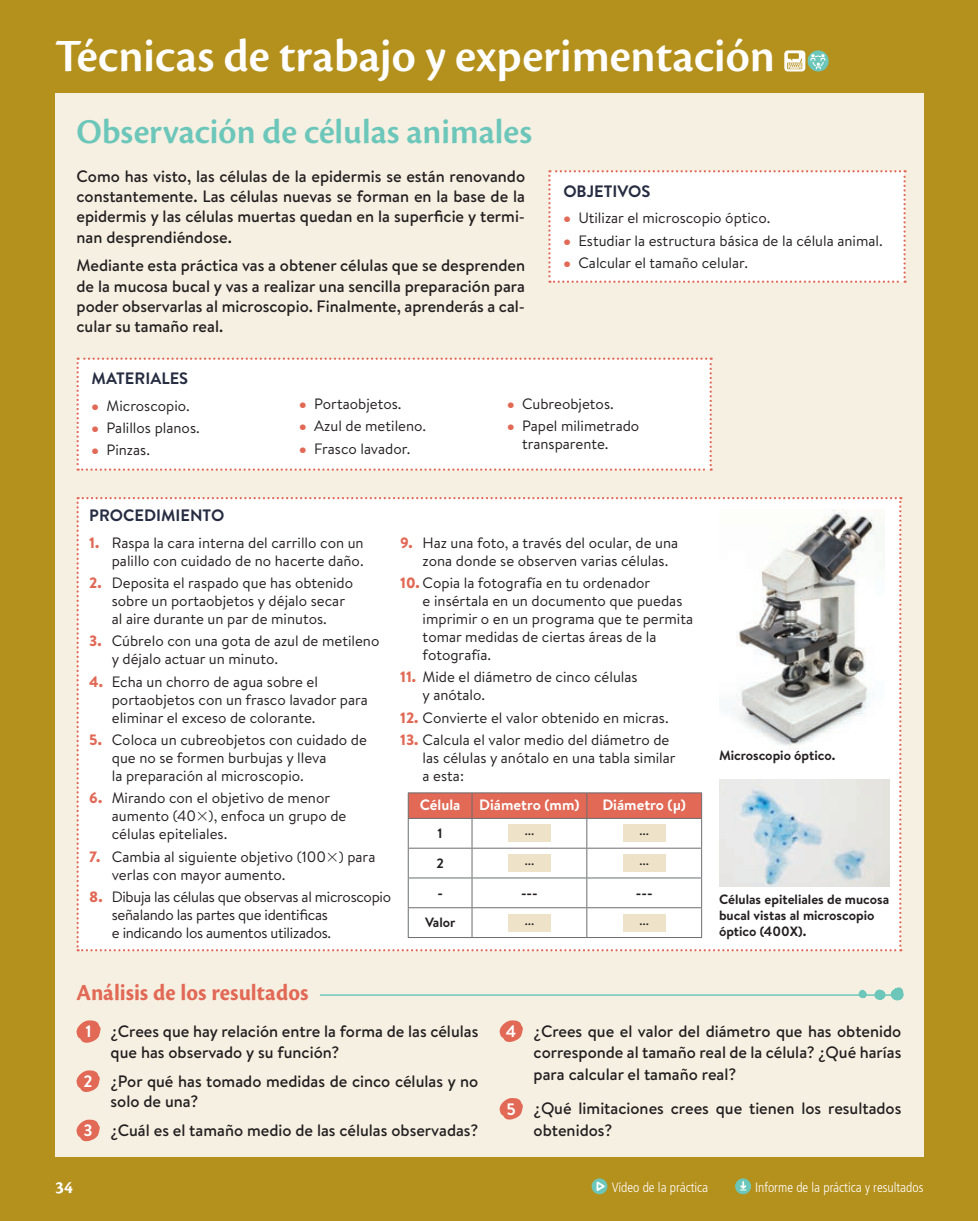
<style>
.page{position:relative;width:978px;height:1221px;background:#fff}
.page>*{position:absolute;margin:0;border:0;box-sizing:border-box;transform-origin:0 0}
.t1{font:48px "Cronos Pro Semibold Subh";color:#fff}
._06-TITULO_TÉCNICAS{font:36px "Cronos Pro Semibold Subh";color:#6cc7ba}
.t2{font:700 24px "Cronos Pro";letter-spacing:.005em;color:#e16956;scale:.95 1}
.t3{font:700 18px "Cronos Pro";color:#fff}
._06-ENTRADILLA_TÉCNI{font:500 16.5px/20.2px "Brandon Text";color:#231f20;text-align:justify}
._02_TEXTO_ACTIVIDADE{font:500 16.5px/21.6px "Brandon Text";color:#231f20}
._03_TITULO_ESQUEMA_G{font:700 16.5px "Brandon Text";color:#262c41}
._02_TEXTO_ACTIVIDADE-2{font:16.5px "Brandon Text";color:#231f20}
.t4{font:700 16.5px "Brandon Text";color:#fff}
._03_TEXTO_ESQUEMA{font:15px/18px "Brandon Text";color:#231f20}
._03_TEXTO_ESQUEMA-2{font:15px/18px "Brandon Text";letter-spacing:-.02em;color:#231f20}
._03_TITULO_CUADROS{font:700 15px "Brandon Text";color:#fff}
._03_TEXTO_CUADROS{font:700 15px "Brandon Text";color:#231f20}
._01_PIE_DE_FOTO_ILUS{font:700 13.5px/16.2px "Brandon Text";color:#231f20}
.t5{font:300 condensed 13.5px "Frutiger LT Pro";color:#fff}
._03_TEXTO_CUADROS-2{font:700 13.5px "Brandon Text";color:#231f20}
.s1{color:#e16956}
.s2{font-weight:900;color:#e16956}
</style>
<div class="page">
<div style="left:0;top:0;width:978px;height:1220px;background:#b4901c"></div>
<div style="left:55px;top:94px;width:869px;height:1063px;background:#f6f0e2"></div>
<svg style="left:784px;top:50px;width:21px;height:21px"></svg>
<div style="left:787px;top:63px;width:15px;height:6px;background:#c2a548"></div>
<div style="left:788px;top:53px;width:11px;height:6px;background:#b4901c"></div>
<svg style="left:788px;top:58px;width:15px;height:11px"></svg>
<svg style="left:808px;top:50px;width:21px;height:21px"></svg>
<svg style="left:810px;top:54px;width:15px;height:15px"></svg>
<svg style="left:76px;top:1020px;width:25px;height:23px"></svg>
<svg style="left:76px;top:1070px;width:24px;height:22px"></svg>
<svg style="left:76px;top:1119px;width:24px;height:22px"></svg>
<svg style="left:499px;top:1020px;width:24px;height:22px"></svg>
<svg style="left:499px;top:1098px;width:24px;height:22px"></svg>
<hr style="left:320px;top:994px;width:583px;height:1px;background:#6cc7ba">
<svg style="left:873px;top:987px;width:31px;height:14px"></svg>
<svg style="left:858px;top:989px;width:9px;height:10px"></svg>
<div style="left:548px;top:170px;width:358px;height:113px;background:#fff"></div>
<div style="left:77px;top:357px;width:635px;height:113px;background:#fff"></div>
<div style="left:592px;top:1178px;width:15px;height:16px;background:#6cc7ba;border-radius:50%"></div>
<svg style="left:595px;top:1179px;width:11px;height:12px"></svg>
<div style="left:736px;top:1178px;width:15px;height:15px;background:#6cc7ba;border-radius:50%"></div>
<div style="left:735px;top:1178px;width:16px;height:16px;border:1px solid #6cc7ba;border-radius:50%"></div>
<svg style="left:740px;top:1181px;width:6px;height:9px"></svg>
<svg style="left:77px;top:497px;width:824px;height:454px;background:#f6f3f3"></svg>
<p class="t1" style="left:55px;top:29px;width:721px">Técnicas de trabajo y experimentación</p>
<p class="_06-TITULO_TÉCNICAS" style="left:77px;top:111px;width:457px">Observación de células animales</p>
<p class="_06-ENTRADILLA_TÉCNI" style="left:77px;top:165px;width:450px">Como has visto, las células de la epidermis se están renovando constantemente. Las células nuevas se forman en la base de la epidermis y las células muertas quedan en la superficie y termi&shy;nan desprendiéndose.</p>
<p class="_06-ENTRADILLA_TÉCNI" style="left:77px;top:255px;width:450px">Mediante esta práctica vas a obtener células que se desprenden de la mucosa bucal y vas a realizar una sencilla preparación para poder observarlas al microscopio. Finalmente, aprenderás a cal&shy;cular su tamaño real.</p>
<p class="_03_TITULO_ESQUEMA_G" style="left:563px;top:179px;width:89px">OBJETIVOS</p>
<p class="_03_TEXTO_ESQUEMA" style="left:563px;top:208px;width:209px"><span class="s1">•</span> Utilizar el microscopio óptico.</p>
<p class="_03_TEXTO_ESQUEMA" style="left:563px;top:231px;width:321px"><span class="s1">•</span> Estudiar la estructura básica de la célula animal.</p>
<p class="_03_TEXTO_ESQUEMA" style="left:563px;top:253px;width:186px"><span class="s1">•</span> Calcular el tamaño celular.</p>
<p class="_03_TITULO_ESQUEMA_G" style="left:92px;top:367px;width:98px">MATERIALES</p>
<p class="_03_TEXTO_ESQUEMA" style="left:92px;top:396px;width:100px"><span class="s1">•</span> Microscopio.</p>
<p class="_03_TEXTO_ESQUEMA" style="left:92px;top:418px;width:110px"><span class="s1">•</span> Palillos planos.</p>
<p class="_03_TEXTO_ESQUEMA" style="left:92px;top:440px;width:60px"><span class="s1">•</span> Pinzas.</p>
<p class="_03_TEXTO_ESQUEMA" style="left:299px;top:394px;width:104px"><span class="s1">•</span> Portaobjetos.</p>
<p class="_03_TEXTO_ESQUEMA" style="left:299px;top:417px;width:128px"><span class="s1">•</span> Azul de metileno.</p>
<p class="_03_TEXTO_ESQUEMA" style="left:299px;top:439px;width:113px"><span class="s1">•</span> Frasco lavador.</p>
<p class="_03_TEXTO_ESQUEMA" style="left:507px;top:394px;width:108px"><span class="s1">•</span> Cubreobjetos.</p>
<p class="_03_TEXTO_ESQUEMA" style="left:522px;top:417px;width:119px;text-indent:-15px"><span class="s1">•</span> Papel milimetrado transparente.</p>
<p class="_03_TITULO_ESQUEMA_G" style="left:89px;top:504px;width:137px">PROCEDIMIENTO</p>
<p class="_03_TEXTO_ESQUEMA" style="left:89px;top:533px;width:276px;text-align:right"><span class="s2">1.</span> Raspa la cara interna del carrillo con un palillo con cuidado de no hacerte daño.</p>
<p class="_03_TEXTO_ESQUEMA" style="left:112px;top:573px;width:243px;text-indent:-23px"><span class="s2">2.</span> Deposita el raspado que has obtenido sobre un portaobjetos y déjalo secar al aire durante un par de minutos.</p>
<p class="_03_TEXTO_ESQUEMA" style="left:112px;top:631px;width:269px;text-indent:-23px"><span class="s2">3.</span> Cúbrelo con una gota de azul de metileno y déjalo actuar un minuto.</p>
<p class="_03_TEXTO_ESQUEMA" style="left:112px;top:672px;width:258px;text-indent:-23px"><span class="s2">4.</span> Echa un chorro de agua sobre el portaobjetos con un frasco lavador para eliminar el exceso de colorante.</p>
<p class="_03_TEXTO_ESQUEMA" style="left:112px;top:730px;width:257px;text-indent:-23px"><span class="s2">5.</span> Coloca un cubreobjetos con cuidado de que no se formen burbujas y lleva<br>la preparación al microscopio.</p>
<p class="_03_TEXTO_ESQUEMA" style="left:112px;top:788px;width:236px;text-indent:-23px"><span class="s2">6.</span> Mirando con el objetivo de menor aumento (40 ), enfoca un grupo de células epiteliales.</p>
<p class="_03_TEXTO_ESQUEMA" style="left:112px;top:846px;width:265px;text-indent:-23px"><span class="s2">7.</span> Cambia al siguiente objetivo (100 ) para verlas con mayor aumento.</p>
<p class="_03_TEXTO_ESQUEMA-2" style="left:112px;top:887px;width:281px;text-indent:-23px"><span class="s2">8.</span> Dibuja las células que observas al microscopio señalando las partes que identificas<br>e indicando los aumentos utilizados.</p>
<p class="_03_TEXTO_ESQUEMA" style="left:423px;top:533px;width:257px;text-indent:-22px"><span class="s2">9.</span> Haz una foto, a través del ocular, de una zona donde se observen varias células.</p>
<p class="_03_TEXTO_ESQUEMA" style="left:423px;top:573px;width:272px;text-indent:-22px"><span class="s2">10.</span> Copia la fotografía en tu ordenador<br>e insértala en un documento que puedas imprimir o en un programa que te permita tomar medidas de ciertas áreas de la fotografía.</p>
<p class="_03_TEXTO_ESQUEMA" style="left:423px;top:667px;width:216px;text-indent:-22px"><span class="s2">11.</span> Mide el diámetro de cinco células y anótalo.</p>
<p class="_03_TEXTO_ESQUEMA" style="left:400px;top:708px;width:270px"><span class="s2">12.</span> Convierte el valor obtenido en micras.</p>
<p class="_03_TEXTO_ESQUEMA" style="left:423px;top:730px;width:255px;text-indent:-22px"><span class="s2">13.</span> Calcula el valor medio del diámetro de las células y anótalo en una tabla similar a esta:</p>
<p class="_03_TITULO_CUADROS" style="left:420px;top:794px;width:42px">Célula</p>
<p class="_03_TITULO_CUADROS" style="left:479px;top:794px;width:102px">Diámetro (mm)</p>
<p class="_03_TITULO_CUADROS" style="left:602px;top:794px;width:85px">Diámetro (μ)</p>
<p class="_03_TEXTO_CUADROS-2" style="left:438px;top:823px;width:7px">1</p>
<p class="_02_TEXTO_ACTIVIDADE-2" style="left:524px;top:818px;width:12px">…</p>
<p class="_02_TEXTO_ACTIVIDADE-2" style="left:639px;top:818px;width:12px">…</p>
<p class="_03_TEXTO_CUADROS-2" style="left:436px;top:853px;width:9px">2</p>
<p class="_02_TEXTO_ACTIVIDADE-2" style="left:524px;top:848px;width:12px">…</p>
<p class="_02_TEXTO_ACTIVIDADE-2" style="left:639px;top:848px;width:12px">…</p>
<p class="_03_TEXTO_CUADROS" style="left:437px;top:882px;width:7px">-</p>
<p class="_03_TEXTO_CUADROS" style="left:521px;top:882px;width:18px">---</p>
<p class="_03_TEXTO_CUADROS" style="left:636px;top:882px;width:18px">---</p>
<p class="_03_TEXTO_CUADROS-2" style="left:425px;top:913px;width:32px">Valor</p>
<p class="_02_TEXTO_ACTIVIDADE-2" style="left:524px;top:907px;width:12px">…</p>
<p class="_02_TEXTO_ACTIVIDADE-2" style="left:639px;top:907px;width:12px">…</p>
<p class="t2" style="left:77px;top:978px;width:246px">Análisis de los resultados</p>
<p class="_01_PIE_DE_FOTO_ILUS" style="left:719px;top:747px;width:118px">Microscopio óptico.</p>
<p class="_01_PIE_DE_FOTO_ILUS" style="left:719px;top:890px;width:172px">Células epiteliales de mucosa bucal vistas al microscopio óptico (400X).</p>
<p class="t4" style="left:85px;top:1019px;width:8px">1</p>
<p class="_02_TEXTO_ACTIVIDADE" style="left:111px;top:1021px;width:369px;line-height:20.4px">¿Crees que hay relación entre la forma de las células que has observado y su función?</p>
<p class="t4" style="left:84px;top:1069px;width:11px">2</p>
<p class="_02_TEXTO_ACTIVIDADE" style="left:111px;top:1070px;width:369px;line-height:20.4px">¿Por qué has tomado medidas de cinco células y no solo de una?</p>
<p class="t4" style="left:84px;top:1118px;width:11px">3</p>
<p class="_02_TEXTO_ACTIVIDADE" style="left:111px;top:1118px;width:369px">¿Cuál es el tamaño medio de las células observadas?</p>
<p class="t4" style="left:506px;top:1019px;width:12px">4</p>
<p class="_02_TEXTO_ACTIVIDADE" style="left:534px;top:1019px;width:369px;text-align:justify">¿Crees que el valor del diámetro que has obtenido corresponde al tamaño real de la célula? ¿Qué harías para calcular el tamaño real?</p>
<p class="t4" style="left:507px;top:1097px;width:11px">5</p>
<p class="_02_TEXTO_ACTIVIDADE" style="left:534px;top:1097px;width:369px">¿Qué limitaciones crees que tienen los resultados obtenidos?</p>
<p class="t3" style="left:55px;top:1176px;width:19px">34</p>
<p class="t5" style="left:612px;top:1179px;width:98px">Vídeo de la práctica</p>
<p class="t5" style="left:755px;top:1179px;width:170px">Informe de la práctica y resultados</p>
</div>
